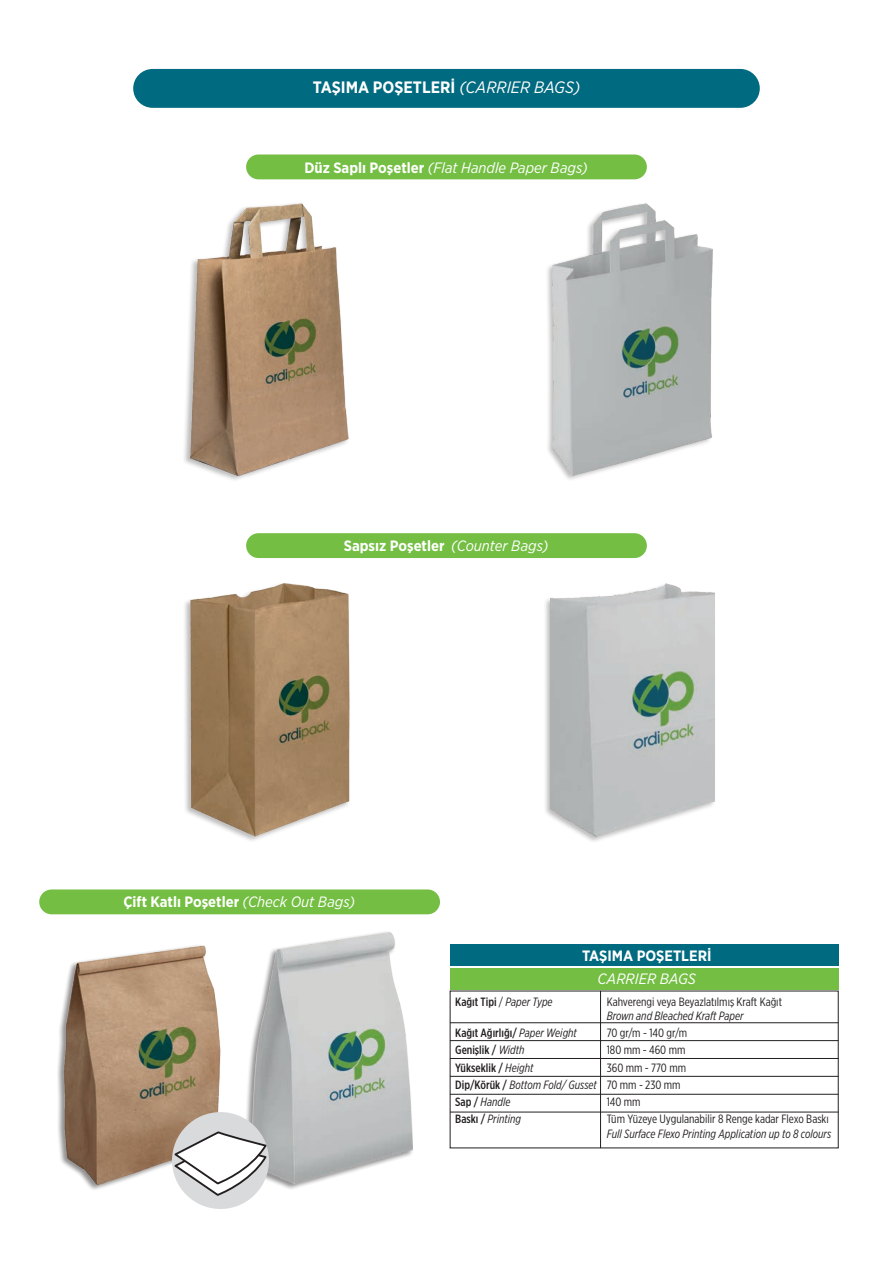
<style>
.page{position:relative;width:893px;height:1263px;background:#fff}
.page>*{position:absolute;margin:0;border:0;box-sizing:border-box;transform-origin:0 0}
.t1{font:700 16.5px "Gotham Narrow";color:#fff}
.t2{font:700 15px "Gotham Narrow";color:#fff}
.t3{font:italic 15px "Gotham Narrow";color:#fff}
.t4{font:italic 12px/17.2px "Gotham X Narrow";color:#231f20}
.t5{font:12px "Gotham X Narrow";color:#231f20}
.t6{font:500 12px "Gotham X Narrow";color:#231f20}
.s1{font-weight:400;font-style:italic}
.s2{font-weight:700;font-style:normal}
.s3{font-weight:400}
.s4{font-style:normal}
.s5{font-weight:500;font-style:normal}
</style>
<div class="page">
<div style="left:182px;top:582px;width:169px;height:261px;background:#231f20;opacity:.3"></div>
<img style="left:187px;top:584px;width:164px;height:252px">
<div style="left:543px;top:582px;width:173px;height:262px;background:#231f20;opacity:.3"></div>
<img style="left:551px;top:584px;width:163px;height:252px">
<img style="left:57px;top:945px;width:164px;height:245px">
<div style="left:245px;top:931px;width:169px;height:259px;background:#231f20;opacity:.3"></div>
<img style="left:252px;top:931px;width:161px;height:259px">
<div style="left:133px;top:69px;width:627px;height:39px;background:#006a80;border-radius:19px"></div>
<div style="left:172px;top:1112px;width:97px;height:97px;background:#d9dadc;border-radius:50%"></div>
<svg style="left:173px;top:1130px;width:94px;height:68px"></svg>
<div style="left:246px;top:154px;width:401px;height:25px;background:#74bf43;border-radius:12px"></div>
<div style="left:246px;top:533px;width:401px;height:25px;background:#74bf43;border-radius:12px"></div>
<div style="left:39px;top:889px;width:401px;height:25px;background:#74bf43;border-radius:12px"></div>
<div style="left:182px;top:202px;width:167px;height:280px;background:#231f20;opacity:.3"></div>
<img style="left:189px;top:203px;width:160px;height:273px">
<div style="left:545px;top:202px;width:169px;height:280px;background:#231f20;opacity:.3"></div>
<img style="left:553px;top:203px;width:159px;height:272px">
<div style="left:450px;top:968px;width:388px;height:21px;background:#74bf43"></div>
<div style="left:450px;top:944px;width:388px;height:21px;background:#006a80"></div>
<hr style="left:450px;top:1022px;width:388px;height:1px;background:#231f20">
<hr style="left:450px;top:1040px;width:388px;height:1px;background:#231f20">
<hr style="left:450px;top:1058px;width:388px;height:1px;background:#231f20">
<hr style="left:450px;top:1076px;width:388px;height:1px;background:#231f20">
<hr style="left:450px;top:1112px;width:388px;height:1px;background:#231f20">
<hr style="left:600px;top:991px;width:1px;height:157px;background:#231f20">
<hr style="left:450px;top:1094px;width:388px;height:1px;background:#231f20">
<h1 class="t1" style="left:313px;top:77px;width:269px">TAŞIMA POŞETLERİ <span class="s1">(CARRIER BAGS)</span></h1>
<p class="t3" style="left:304px;top:158px;width:285px"><span class="s2">Düz Saplı Poşetler</span> (Flat Handle Paper Bags)</p>
<p class="t2" style="left:344px;top:536px;width:206px">Sapsız Poşetler <span class="s1">(Counter Bags)</span></p>
<p class="t2" style="left:123px;top:892px;width:233px">Çift Katlı Poşetler <span class="s1">(Check Out Bags)</span></p>
<p class="t2" style="left:582px;top:946px;width:131px">TAŞIMA POŞETLERİ</p>
<p class="t3" style="left:597px;top:969px;width:100px">CARRIER BAGS</p>
<p class="t6" style="left:455px;top:994px;width:99px">Kağıt Tipi <span class="s3">/</span> <span class="s1">Paper Type</span></p>
<p class="t5" style="left:607px;top:994px;width:177px">Kahverengi veya Beyazlatılmış Kraft Kağıt</p>
<p class="t4" style="left:607px;top:1007px;width:138px">Brown and Bleached Kraft Paper</p>
<p class="t6" style="left:455px;top:1025px;width:123px">Kağıt Ağırlığı/ <span class="s1">Paper Weight</span></p>
<p class="t5" style="left:607px;top:1026px;width:82px">70 gr/m - 140 gr/m</p>
<p class="t6" style="left:455px;top:1043px;width:71px">Genişlik / <span class="s1">Width</span></p>
<p class="t5" style="left:607px;top:1043px;width:80px">180 mm - 460 mm</p>
<p class="t6" style="left:455px;top:1060px;width:80px">Yükseklik / <span class="s1">Height</span></p>
<p class="t4" style="left:455px;top:1058px;width:232px;text-indent:152px"><span class="s4">360 mm - 770 mm<br></span><span class="s5">Dip/Körük /</span> Bottom Fold/ Gusset <span class="s4">70 mm - 230 mm<br></span><span class="s5">Sap /</span> Handle</p>
<p class="t5" style="left:607px;top:1095px;width:35px">140 mm</p>
<p class="t4" style="left:455px;top:1110px;width:67px"><span class="s5">Baskı /</span> Printing</p>
<p class="t5" style="left:607px;top:1112px;width:224px">Tüm Yüzeye Uygulanabilir 8 Renge kadar Flexo Baskı</p>
<p class="t4" style="left:607px;top:1124px;width:226px">Full Surface Flexo Printing Application up to 8 colours</p>
</div>
